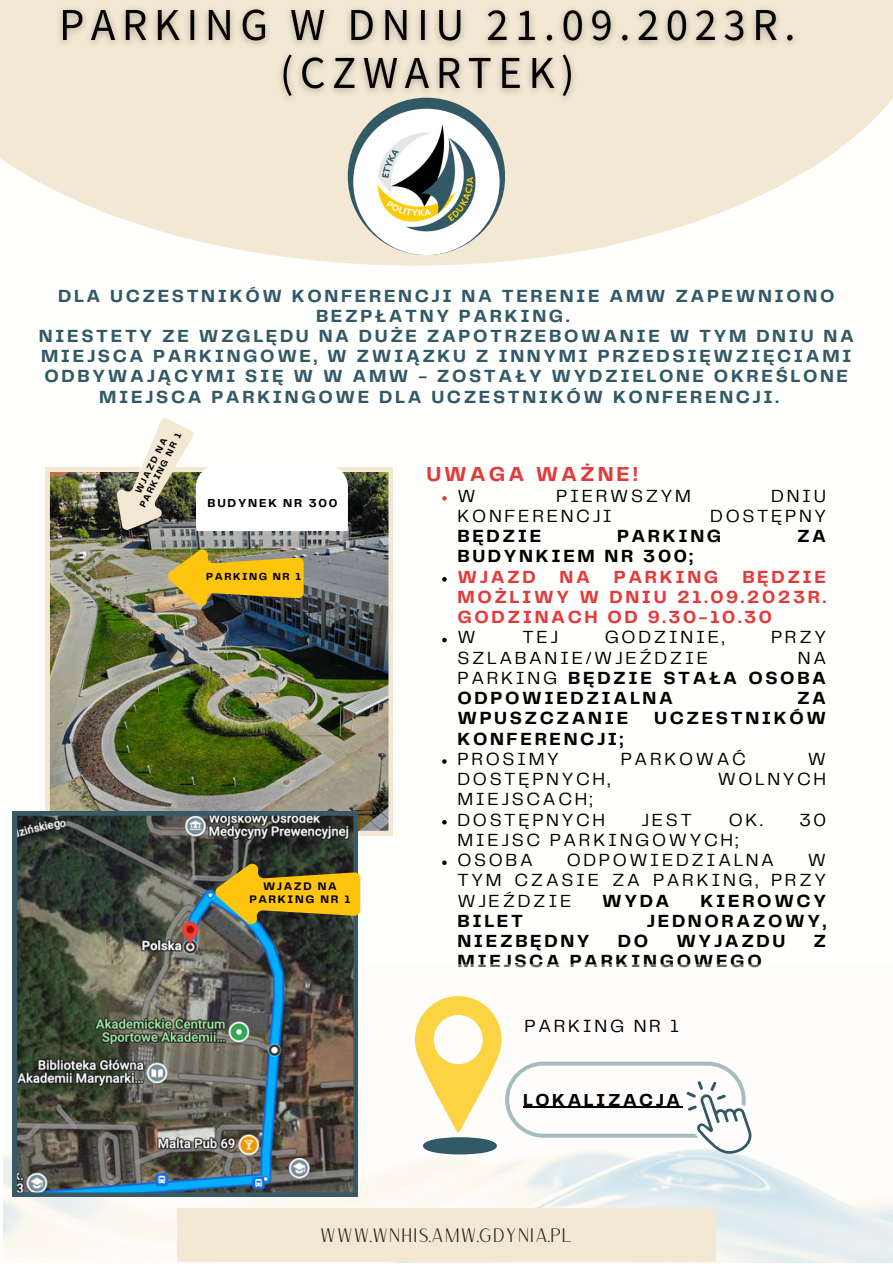
<style>
.page{position:relative;width:893px;height:1264px;background:#fff}
.page>*{position:absolute;margin:0;border:0;box-sizing:border-box;transform-origin:0 0}
.t1{font:700 21px "Telegraf";letter-spacing:.145em;color:#e43a3a}
.t2{font:19.05px "Versailles";color:#282420}
.t3{font:700 18.3px/20.2px "Telegraf";letter-spacing:.145em;color:#325966;text-align:center}
.t4{font:18.3px/20.2px "Telegraf";letter-spacing:.145em;color:#000}
.t5{font:700 18.3px/20.2px "Telegraf";letter-spacing:.145em;color:#000;text-align:justify}
.t6{font:700 18.3px/20.2px "Telegraf";letter-spacing:.145em;color:#e43a3a;text-align:justify}
.t7{font:700 18px "Telegraf";letter-spacing:.145em;color:#000}
.t8{font:700 12px "Telegraf";letter-spacing:.145em;color:#000}
.t9{font:700 11.4px/12.6px "Telegraf";letter-spacing:.145em;color:#000;text-align:center}
.t10{font:700 10.65px "Telegraf";letter-spacing:.145em;color:#000}
.t11{font:700 9.3px/10.4px "Telegraf";color:#000;text-align:center}
.s1{font-weight:400}
</style>
<div class="page">
<svg style="left:0;top:0;width:892px;height:266px;fill:#f3e8d3"></svg>
<svg style="left:348px;top:98px;width:157px;height:157px;background:#3e636f"></svg>
<img style="left:353px;top:109px;width:146px;height:146px;border-radius:50%">
<svg style="left:442px;top:496px;width:4px;height:4px"></svg>
<svg style="left:442px;top:577px;width:4px;height:4px"></svg>
<svg style="left:442px;top:638px;width:4px;height:4px"></svg>
<svg style="left:442px;top:759px;width:4px;height:4px"></svg>
<svg style="left:442px;top:820px;width:4px;height:4px"></svg>
<svg style="left:442px;top:860px;width:4px;height:5px"></svg>
<img style="left:3px;top:964px;width:889px;height:298px">
<div style="left:177px;top:1208px;width:538px;height:54px;background:#f3e8d3"></div>
<svg style="left:415px;top:996px;width:336px;height:158px"></svg>
<img style="left:45px;top:467px;width:348px;height:368px">
<img style="left:168px;top:549px;width:135px;height:57px">
<img style="left:13px;top:811px;width:345px;height:385px">
<img style="left:50px;top:0;width:755px;height:110px">
<hr style="left:523px;top:1106px;width:159px;height:1px;background:#000">
<svg style="left:215px;top:863px;width:145px;height:61px;background:#b19120"></svg>
<img style="left:104px;top:418px;width:97px;height:123px">
<img style="left:197px;top:466px;width:150px;height:64px">
<p class="t3" style="left:58px;top:286px;width:777px">DLA UCZESTNIKÓW KONFERENCJI NA TERENIE AMW ZAPEWNIONO<br>BEZPŁATNY PARKING.</p>
<p class="t3" style="left:39px;top:327px;width:816px">NIESTETY ZE WZGLĘDU NA DUŻE ZAPOTRZEBOWANIE W TYM DNIU NA</p>
<p class="t3" style="left:41px;top:347px;width:812px">MIEJSCA PARKINGOWE, W ZWIĄZKU Z INNYMI PRZEDSIĘWZIĘCIAMI</p>
<p class="t3" style="left:45px;top:367px;width:805px">ODBYWAJĄCYMI SIĘ W W AMW - ZOSTAŁY WYDZIELONE OKREŚLONE</p>
<p class="t3" style="left:99px;top:387px;width:681px">MIEJSCA PARKINGOWE DLA UCZESTNIKÓW KONFERENCJI.</p>
<p class="t11" style="left:128px;top:500px;width:84px;rotate:-63deg">WJAZD NA<br>PARKING NR 1</p>
<p class="t8" style="left:207px;top:498px;width:131px">BUDYNEK NR 300</p>
<p class="t10" style="left:206px;top:572px;width:96px">PARKING NR 1</p>
<p class="t9" style="left:249px;top:880px;width:103px">WJAZD NA<br>PARKING NR 1</p>
<p class="t1" style="left:426px;top:465px;width:213px">UWAGA WAŻNE!</p>
<p class="t4" style="left:457px;top:486px;width:20px">W</p>
<p class="t4" style="left:556px;top:486px;width:136px">PIERWSZYM</p>
<p class="t4" style="left:771px;top:486px;width:56px">DNIU</p>
<p class="t4" style="left:457px;top:506px;width:156px">KONFERENCJI</p>
<p class="t4" style="left:710px;top:506px;width:117px">DOSTĘPNY</p>
<p class="t5" style="left:457px;top:527px;width:85px">BĘDZIE</p>
<p class="t5" style="left:617px;top:527px;width:106px">PARKING</p>
<p class="t5" style="left:797px;top:527px;width:31px">ZA</p>
<p class="t5" style="left:457px;top:547px;width:237px">BUDYNKIEM NR 300;</p>
<p class="t6" style="left:457px;top:567px;width:80px">WJAZD</p>
<p class="t6" style="left:559px;top:567px;width:32px">NA</p>
<p class="t6" style="left:614px;top:567px;width:106px">PARKING</p>
<p class="t6" style="left:457px;top:567px;width:370px;text-indent:285px">BĘDZIE MOŻLIWY W DNIU 21.09.2023R.<br>GODZINACH OD 9.30-10.30</p>
<p class="t4" style="left:457px;top:628px;width:20px">W</p>
<p class="t4" style="left:522px;top:628px;width:37px">TEJ</p>
<p class="t4" style="left:604px;top:628px;width:121px">GODZINIE,</p>
<p class="t4" style="left:771px;top:628px;width:57px">PRZY</p>
<p class="t4" style="left:457px;top:648px;width:252px">SZLABANIE/WJEŹDZIE</p>
<p class="t5" style="left:457px;top:648px;width:370px;text-indent:340px"><span class="s1">NA PARKING</span> BĘDZIE STAŁA OSOBA ODPOWIEDZIALNA</p>
<p class="t5" style="left:797px;top:689px;width:31px">ZA</p>
<p class="t5" style="left:457px;top:709px;width:172px">WPUSZCZANIE</p>
<p class="t5" style="left:654px;top:709px;width:173px">UCZESTNIKÓW</p>
<p class="t5" style="left:457px;top:729px;width:167px">KONFERENCJI;</p>
<p class="t4" style="left:457px;top:749px;width:103px">PROSIMY</p>
<p class="t4" style="left:620px;top:749px;width:127px">PARKOWAĆ</p>
<p class="t4" style="left:807px;top:749px;width:20px">W</p>
<p class="t4" style="left:457px;top:770px;width:154px">DOSTĘPNYCH,</p>
<p class="t4" style="left:717px;top:770px;width:110px">WOLNYCH</p>
<p class="t4" style="left:457px;top:790px;width:137px">MIEJSCACH;</p>
<p class="t4" style="left:457px;top:810px;width:149px">DOSTĘPNYCH</p>
<p class="t4" style="left:641px;top:810px;width:52px">JEST</p>
<p class="t4" style="left:457px;top:810px;width:370px;text-indent:271px">OK. 30<br>MIEJSC PARKINGOWYCH;</p>
<p class="t4" style="left:457px;top:850px;width:77px">OSOBA</p>
<p class="t4" style="left:566px;top:850px;width:209px">ODPOWIEDZIALNA</p>
<p class="t4" style="left:457px;top:850px;width:370px;text-align:justify;text-indent:350px">W TYM CZASIE ZA PARKING, PRZY WJEŹDZIE</p>
<p class="t5" style="left:602px;top:891px;width:69px">WYDA</p>
<p class="t5" style="left:700px;top:891px;width:127px">KIEROWCY</p>
<p class="t5" style="left:457px;top:911px;width:67px">BILET</p>
<p class="t5" style="left:647px;top:911px;width:181px">JEDNORAZOWY,</p>
<p class="t5" style="left:457px;top:931px;width:134px">NIEZBĘDNY</p>
<p class="t5" style="left:617px;top:931px;width:32px">DO</p>
<p class="t5" style="left:676px;top:931px;width:111px">WYJAZDU</p>
<p class="t5" style="left:813px;top:931px;width:14px">Z</p>
<p class="t5" style="left:457px;top:952px;width:306px">MIEJSCA PARKINGOWEGO</p>
<p class="t4" style="left:524px;top:1016px;width:156px">PARKING NR 1</p>
<p class="t7" style="left:523px;top:1091px;width:158px">LOKALIZACJA</p>
<p class="t2" style="left:319px;top:1223px;width:255px">WWW.WNHIS.AMW.GDYNIA.PL</p>
</div>
